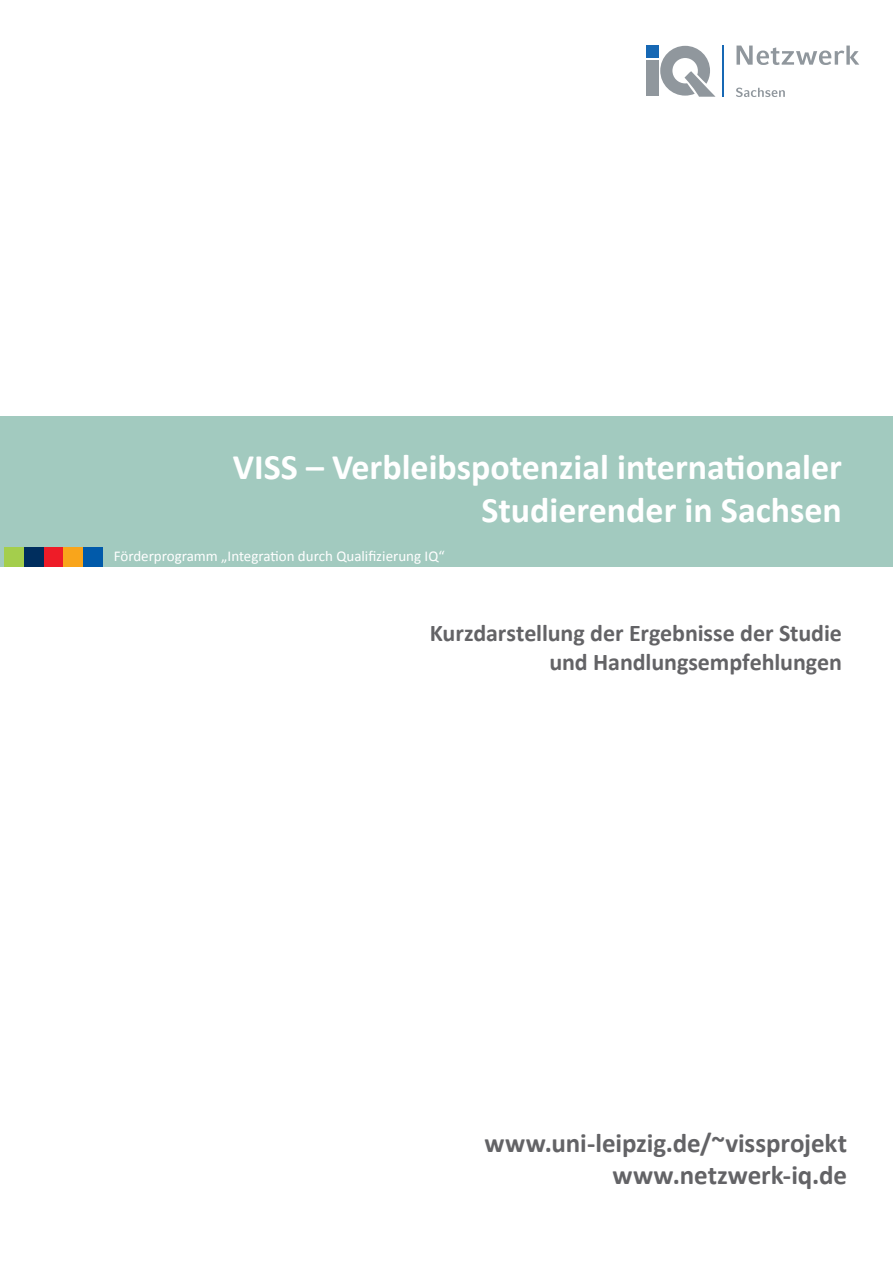
<style>
.page{position:relative;width:893px;height:1263px;background:#fff}
.page>*{position:absolute;margin:0;border:0;box-sizing:border-box;transform-origin:0 0}
.t1{font:700 36px/43.2px "Calibri";color:#fff;text-align:right}
.t2{font:700 27px/32.4px "Calibri";letter-spacing:-.005em;color:#636366;text-align:right}
.t3{font:700 24px/28.8px "Calibri";letter-spacing:-.005em;color:#636366;text-align:right}
.t4{font:15px "Calibri";color:#fff}
</style>
<div class="page">
<div style="left:646px;top:60px;width:13px;height:36px;background:#90979d"></div>
<div style="left:646px;top:46px;width:13px;height:12px;background:#1768b4"></div>
<svg style="left:660px;top:46px;width:55px;height:51px"></svg>
<hr style="left:722px;top:45px;width:2px;height:52px;background:#1768b4">
<svg style="left:736px;top:88px;width:49px;height:9px"></svg>
<svg style="left:736px;top:46px;width:123px;height:19px"></svg>
<div style="left:0;top:416px;width:893px;height:151px;background:#a2cabf"></div>
<div style="left:44px;top:547px;width:19px;height:20px;background:#ee1c28"></div>
<div style="left:4px;top:547px;width:20px;height:20px;background:#a4ce4c"></div>
<div style="left:63px;top:547px;width:20px;height:20px;background:#f9a51b"></div>
<div style="left:83px;top:547px;width:20px;height:20px;background:#015aaa"></div>
<div style="left:24px;top:547px;width:20px;height:20px;background:#002e5e"></div>
<h1 class="t1" style="left:233px;top:445px;width:611px">VISS – Verbleibspotenzial internationaler<br>Studierender in Sachsen</h1>
<p class="t4" style="left:114px;top:546px;width:332px">Förderprogramm „Integration durch Qualifizierung IQ“</p>
<p class="t3" style="left:430px;top:619px;width:413px">Kurzdarstellung der Ergebnisse der Studie und Handlungsempfehlungen</p>
<p class="t2" style="left:485px;top:1126px;width:364px">www.uni-leipzig.de/~vissprojekt www.netzwerk-iq.de</p>
</div>
